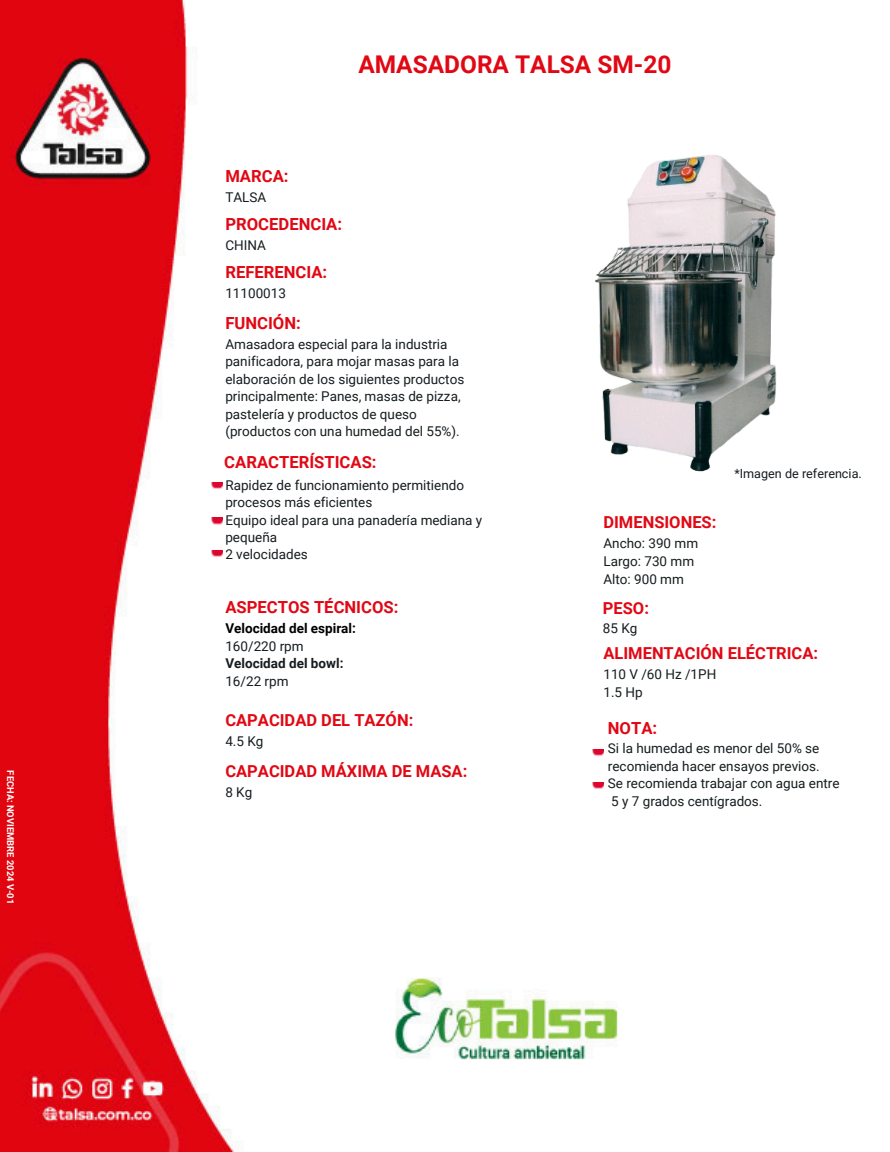
<style>
.page{position:relative;width:890px;height:1152px;background:#fff}
.page>*{position:absolute;margin:0;border:0;box-sizing:border-box;transform-origin:0 0}
.t1{font:700 24.45px "Roboto";color:#e10814}
.t2{font:700 16.65px "Roboto";color:#e10814}
.t3{font:700 16.5px "Roboto";color:#e10814}
.t4{font:13.5px/17.4px "Roboto";color:#161c1f}
.t5{font:700 13.5px/17.6px "Roboto";color:#000}
.t6{font:12.6px "Roboto";color:#161c1f}
.t7{font:700 9.38px "Roboto";color:#fff}
.s1{font-weight:400;color:#161c1f}
.s2{color:#161c1f}
</style>
<div class="page">
<img style="left:0;top:0;width:618px;height:1152px">
<svg style="left:211px;top:482px;width:11px;height:8px"></svg>
<svg style="left:211px;top:518px;width:11px;height:7px"></svg>
<svg style="left:592px;top:750px;width:11px;height:7px"></svg>
<svg style="left:592px;top:782px;width:11px;height:8px"></svg>
<svg style="left:211px;top:551px;width:11px;height:7px"></svg>
<img style="left:523px;top:89px;width:254px;height:450px">
<h6 class="t7" style="left:16px;top:770px;width:135px;rotate:90deg">FECHA: NOVIEMBRE 2024 V-01</h6>
<p class="t1" style="left:358px;top:50px;width:314px">AMASADORA TALSA SM-20</p>
<h1 class="t2" style="left:225px;top:167px;width:65px">MARCA:</h1>
<p class="t4" style="left:225px;top:188px;width:42px">TALSA</p>
<p class="t2" style="left:225px;top:214px;width:118px">PROCEDENCIA:</p>
<p class="t4" style="left:225px;top:237px;width:42px">CHINA</p>
<h5 class="t2" style="left:225px;top:262px;width:103px">REFERENCIA:</h5>
<h5 class="t4" style="left:225px;top:285px;width:62px">11100013</h5>
<p class="t2" style="left:225px;top:314px;width:77px">FUNCIÓN:</p>
<p class="t4" style="left:225px;top:336px;width:240px">Amasadora especial para la industria panificadora, para mojar masas para la elaboración de los siguientes productos principalmente: Panes, masas de pizza, pastelería y productos de queso (productos con una humedad del 55%).</p>
<p class="t2" style="left:224px;top:452px;width:154px">CARACTERÍSTICAS:</p>
<h3 class="t4" style="left:225px;top:476px;width:258px">Rapidez de funcionamiento permitiendo procesos más eficientes<br>Equipo ideal para una panadería mediana y pequeña<br>2 velocidades</h3>
<h4 class="t2" style="left:225px;top:597px;width:175px">ASPECTOS TÉCNICOS:</h4>
<h4 class="t5" style="left:225px;top:620px;width:132px">Velocidad del espiral:<br><span class="s1">160/220 rpm<br></span><span class="s2">Velocidad del bowl:<br></span><span class="s1">16/22 rpm</span></h4>
<h6 class="t3" style="left:225px;top:711px;width:189px">CAPACIDAD DEL TAZÓN:</h6>
<h6 class="t4" style="left:225px;top:733px;width:40px">4.5 Kg</h6>
<h6 class="t3" style="left:225px;top:762px;width:243px">CAPACIDAD MÁXIMA DE MASA:</h6>
<h6 class="t4" style="left:225px;top:784px;width:28px">8 Kg</h6>
<h3 class="t3" style="left:603px;top:513px;width:114px">DIMENSIONES:</h3>
<h3 class="t4" style="left:603px;top:535px;width:96px;line-height:18px">Ancho: 390 mm<br>Largo: 730 mm<br>Alto: 900 mm</h3>
<h2 class="t6" style="left:734px;top:467px;width:129px">*Imagen de referencia.</h2>
<h6 class="t3" style="left:603px;top:599px;width:48px">PESO:</h6>
<h6 class="t4" style="left:603px;top:619px;width:36px">85 Kg</h6>
<h2 class="t3" style="left:603px;top:644px;width:216px">ALIMENTACIÓN ELÉCTRICA:</h2>
<h2 class="t4" style="left:603px;top:665px;width:114px;line-height:18px">110 V /60 Hz /1PH<br>1.5 Hp</h2>
<h4 class="t2" style="left:608px;top:718px;width:51px">NOTA:</h4>
<h4 class="t4" style="left:608px;top:740px;width:233px">Si la humedad es menor del 50% se recomienda hacer ensayos previos.<br>Se recomienda trabajar con agua entre<br>5 y 7 grados centígrados.</h4>
</div>
